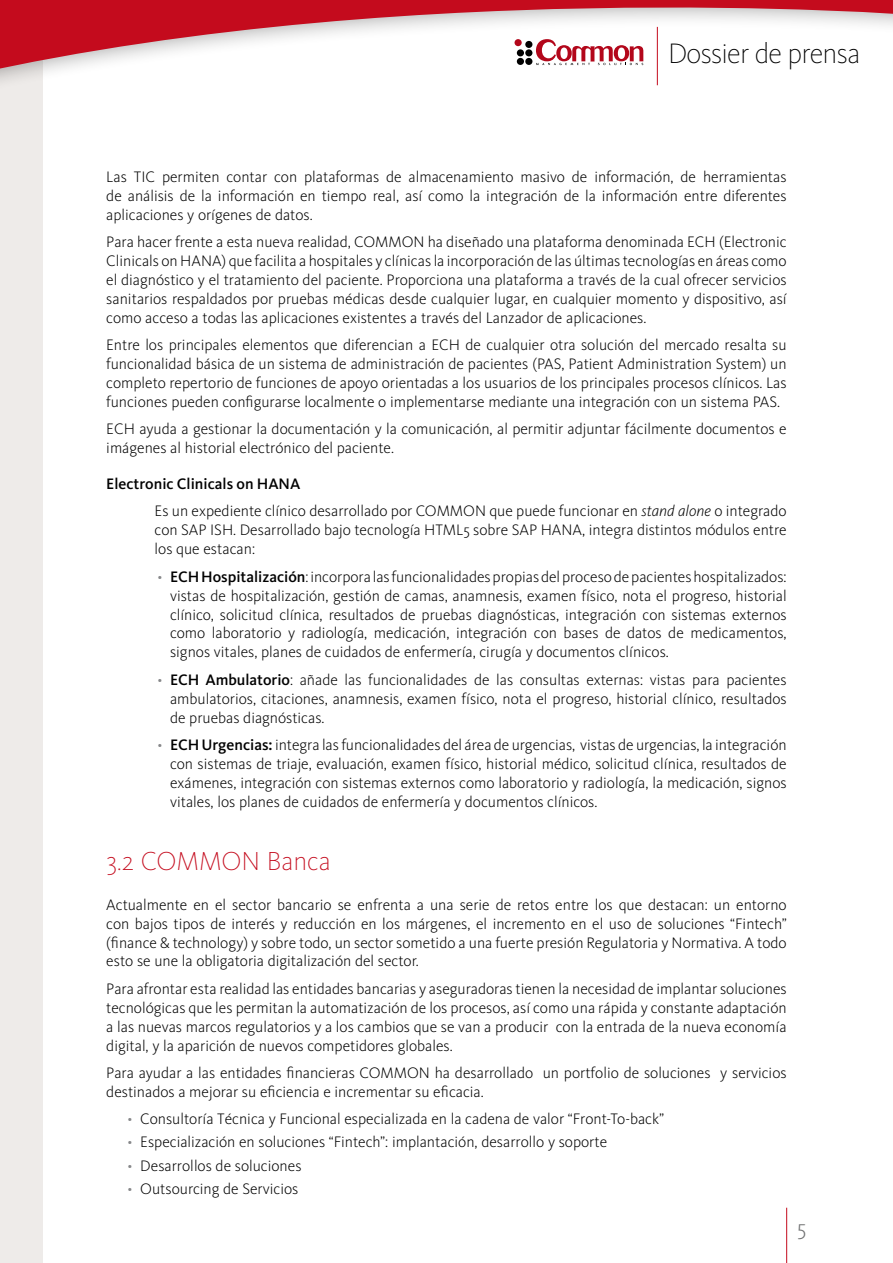
<style>
.page{position:relative;width:893px;height:1263px;background:#fff}
.page>*{position:absolute;margin:0;border:0;box-sizing:border-box;transform-origin:0 0}
.t1{font:200 29.1px "Kievit";letter-spacing:-.025em;color:#000}
.t2{font:200 27px "Kievit";color:#c40b1d}
.t3{font:300 22.5px "Kievit";color:#707172}
.t4{font:300 15.75px/18.9px "Kievit";color:#000;text-align:justify}
.s1{font-weight:500}
.s2{font-style:italic}
.s3{color:#87888a}
</style>
<div class="page">
<div style="left:0;top:106px;width:43px;height:1157px;background:#eeebe9"></div>
<hr style="left:786px;top:1208px;width:1px;height:55px;background:#c40b1d">
<svg style="left:0;top:0;width:893px;height:92px"></svg>
<svg style="left:536px;top:39px;width:107px;height:26px"></svg>
<div style="left:525px;top:58px;width:7px;height:7px;background:#000;border-radius:50%"></div>
<div style="left:517px;top:58px;width:7px;height:7px;background:#000;border-radius:50%"></div>
<div style="left:525px;top:49px;width:7px;height:7px;background:#000;border-radius:50%"></div>
<div style="left:525px;top:41px;width:7px;height:7px;background:#000;border-radius:50%"></div>
<div style="left:517px;top:49px;width:7px;height:7px;background:#000;border-radius:50%"></div>
<div style="left:514px;top:39px;width:8px;height:7px;background:#b3071b;border-radius:50%"></div>
<hr style="left:657px;top:27px;width:1px;height:58px;background:#c40b1d">
<h1 class="t1" style="left:668px;top:38px;width:194px">Dossier de prensa</h1>
<p class="t4" style="left:106px;top:167px;width:682px">Las TIC permiten contar con plataformas de almacenamiento masivo de información, de herramientas de análisis de la información en tiempo real, así como la integración de la información entre diferentes aplicaciones y orígenes de datos.</p>
<p class="t4" style="left:106px;top:233px;width:682px">Para hacer frente a esta nueva realidad, COMMON ha diseñado una plataforma denominada ECH (Electronic Clinicals on HANA) que facilita a hospitales y clínicas la incorporación de las últimas tecnologías en áreas como el diagnóstico y el tratamiento del paciente. Proporciona una plataforma a través de la cual ofrecer servicios sanitarios respaldados por pruebas médicas desde cualquier lugar, en cualquier momento y dispositivo, así como acceso a todas las aplicaciones existentes a través del Lanzador de aplicaciones.</p>
<p class="t4" style="left:106px;top:336px;width:682px">Entre los principales elementos que diferencian a ECH de cualquier otra solución del mercado resalta su funcionalidad básica de un sistema de administración de pacientes (PAS, Patient Administration System) un completo repertorio de funciones de apoyo orientadas a los usuarios de los principales procesos clínicos. Las funciones pueden configurarse localmente o implementarse mediante una integración con un sistema PAS.</p>
<p class="t4" style="left:106px;top:420px;width:682px">ECH ayuda a gestionar la documentación y la comunicación, al permitir adjuntar fácilmente documentos e imágenes al historial electrónico del paciente.</p>
<p class="t4" style="left:155px;top:470px;width:634px;line-height:27.5px;text-indent:-48px"><span class="s1">Electronic Clinicals on HANA<br></span>Es un expediente clínico desarrollado por COMMON que puede funcionar en <span class="s2">stand alone</span> o integrado</p>
<p class="t4" style="left:155px;top:521px;width:634px">con SAP ISH. Desarrollado bajo tecnología HTML5 sobre SAP HANA, integra distintos módulos entre los que estacan:</p>
<p class="t4" style="left:170px;top:567px;width:618px;text-indent:-13px"><span class="s3">•</span> <span class="s1">ECH Hospitalización</span>: incorpora las funcionalidades propias del proceso de pacientes hospitalizados: vistas de hospitalización, gestión de camas, anamnesis, examen físico, nota el progreso, historial clínico, solicitud clínica, resultados de pruebas diagnósticas, integración con sistemas externos como laboratorio y radiología, medicación, integración con bases de datos de medicamentos, signos vitales, planes de cuidados de enfermería, cirugía y documentos clínicos.</p>
<p class="t4" style="left:170px;top:670px;width:618px;text-indent:-13px"><span class="s3">•</span> <span class="s1">ECH Ambulatorio</span>: añade las funcionalidades de las consultas externas: vistas para pacientes ambulatorios, citaciones, anamnesis, examen físico, nota el progreso, historial clínico, resultados de pruebas diagnósticas.</p>
<p class="t4" style="left:170px;top:735px;width:618px;text-indent:-13px"><span class="s3">•</span> <span class="s1">ECH Urgencias:</span> integra las funcionalidades del área de urgencias, vistas de urgencias, la integración con sistemas de triaje, evaluación, examen físico, historial médico, solicitud clínica, resultados de exámenes, integración con sistemas externos como laboratorio y radiología, la medicación, signos vitales, los planes de cuidados de enfermería y documentos clínicos.</p>
<h2 class="t2" style="left:106px;top:846px;width:72px">3.2 COMMON</h2>
<h2 class="t2" style="left:267px;top:846px;width:66px">Banca</h2>
<p class="t4" style="left:106px;top:895px;width:682px">Actualmente en el sector bancario se enfrenta a una serie de retos entre los que destacan: un entorno con bajos tipos de interés y reducción en los márgenes, el incremento en el uso de soluciones “Fintech” (finance &amp; technology) y sobre todo, un sector sometido a una fuerte presión Regulatoria y Normativa. A todo esto se une la obligatoria digitalización del sector.</p>
<p class="t4" style="left:106px;top:979px;width:682px">Para afrontar esta realidad las entidades bancarias y aseguradoras tienen la necesidad de implantar soluciones tecnológicas que les permitan la automatización de los procesos, así como una rápida y constante adaptación a las nuevas marcos regulatorios y a los cambios que se van a producir con la entrada de la nueva economía digital, y la aparición de nuevos competidores globales.</p>
<p class="t4" style="left:106px;top:1063px;width:682px">Para ayudar a las entidades financieras COMMON ha desarrollado un portfolio de soluciones y servicios destinados a mejorar su eficiencia e incrementar su eficacia.</p>
<p class="t4" style="left:128px;top:1110px;width:538px"><span class="s3">•</span> Consultoría Técnica y Funcional especializada en la cadena de valor “Front-To-back”</p>
<p class="t4" style="left:128px;top:1133px;width:481px"><span class="s3">•</span> Especialización en soluciones “Fintech”: implantación, desarrollo y soporte</p>
<p class="t4" style="left:128px;top:1156px;width:175px"><span class="s3">•</span> Desarrollos de soluciones</p>
<p class="t4" style="left:128px;top:1179px;width:172px"><span class="s3">•</span> Outsourcing de Servicios</p>
<h3 class="t3" style="left:797px;top:1215px;width:11px">5</h3>
</div>
